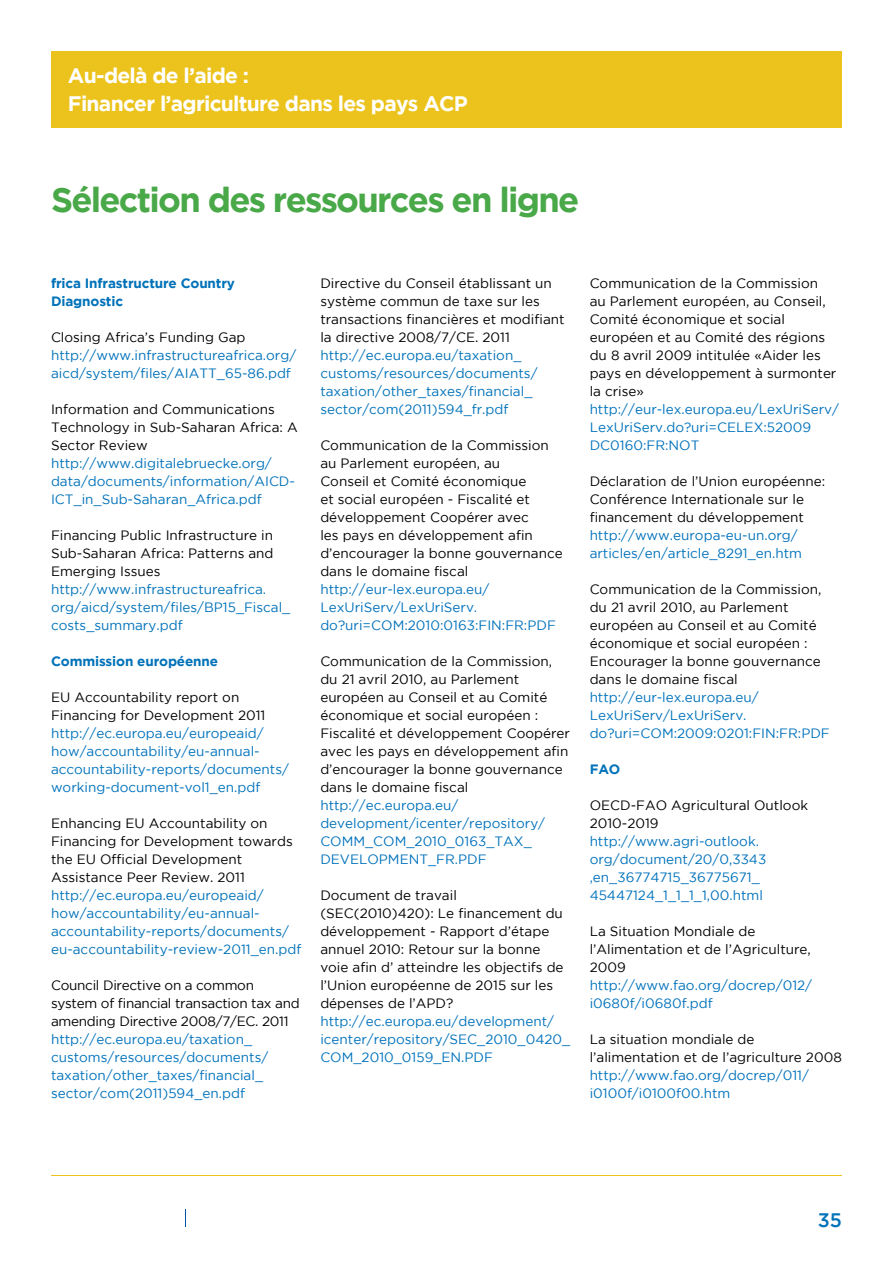
<style>
.page{position:relative;width:893px;height:1263px;background:#fff}
.page>*{position:absolute;margin:0;border:0;box-sizing:border-box;transform-origin:0 0}
.t1{font:700 34.5px "Gotham";letter-spacing:-.05em;color:#49a847}
.t2{font:700 21px/27.3px "Gotham";letter-spacing:-.035em;color:#fff}
.t3{font:500 19.5px "Gotham";color:#0072b9}
.t4{font:13.5px/18px "Gotham";color:#000}
.t5{font:13.5px/18px "Gotham";color:#0072bc}
.t6{font:13.5px/18px "Gotham";color:#0072b9}
.t7{font:13.5px/18px "Gotham";letter-spacing:-.02em;color:#000}
.t8{font:700 13.5px/18px "Gotham";letter-spacing:-.01em;color:#0072b9}
</style>
<div class="page">
<hr style="left:51px;top:1175px;width:791px;height:1px;background:#ecc31c">
<div style="left:51px;top:51px;width:791px;height:77px;background:#ecc31c"></div>
<svg style="left:185px;top:1209px;width:1px;height:17px"></svg>
<h2 class="t2" style="left:68px;top:62px;width:401px">Au-delà de l’aide :<br>Financer l’agriculture dans les pays ACP</h2>
<h1 class="t1" style="left:51px;top:180px;width:530px">Sélection des ressources en ligne</h1>
<p class="t8" style="left:51px;top:274px;width:185px">frica Infrastructure Country<br>Diagnostic</p>
<p class="t4" style="left:51px;top:328px;width:196px">Closing Africa’s Funding Gap</p>
<p class="t6" style="left:51px;top:346px;width:247px">http://www.infrastructureafrica.org/ aicd/system/files/AIATT_65-86.pdf</p>
<p class="t4" style="left:51px;top:400px;width:248px">Information and Communications<br>Technology in Sub-Saharan Africa: A<br>Sector Review</p>
<p class="t6" style="left:51px;top:454px;width:245px">http://www.digitalebruecke.org/ data/documents/information/AICD-<br>ICT_in_Sub-Saharan_Africa.pdf</p>
<p class="t4" style="left:51px;top:526px;width:224px;text-align:justify">Financing Public Infrastructure in Sub-Saharan Africa: Patterns and Emerging Issues</p>
<p class="t6" style="left:51px;top:580px;width:241px">http://www.infrastructureafrica. org/aicd/system/files/BP15_Fiscal_ costs_summary.pdf</p>
<p class="t8" style="left:51px;top:652px;width:169px">Commission européenne</p>
<p class="t4" style="left:51px;top:688px;width:216px">EU Accountability report on<br>Financing for Development 2011</p>
<p class="t5" style="left:51px;top:724px;width:239px">http://ec.europa.eu/europeaid/ how/accountability/eu-annual&shy;accountability-reports/documents/ working-document-vol1_en.pdf</p>
<p class="t4" style="left:51px;top:814px;width:243px">Enhancing EU Accountability on<br>Financing for Development towards the EU Official Development<br>Assistance Peer Review. 2011</p>
<p class="t6" style="left:51px;top:886px;width:252px">http://ec.europa.eu/europeaid/ how/accountability/eu-annual&shy;accountability-reports/documents/ eu-accountability-review-2011_en.pdf</p>
<p class="t7" style="left:51px;top:976px;width:250px">Council Directive on a common system of financial transaction tax and amending Directive 2008/7/EC. 2011</p>
<p class="t5" style="left:51px;top:1030px;width:219px">http://ec.europa.eu/taxation_ customs/resources/documents/ taxation/other_taxes/financial_ sector/com(2011)594_en.pdf</p>
<p class="t4" style="left:320px;top:274px;width:246px">Directive du Conseil établissant un système commun de taxe sur les transactions financières et modifiant la directive 2008/7/CE. 2011</p>
<p class="t6" style="left:320px;top:346px;width:219px">http://ec.europa.eu/taxation_ customs/resources/documents/ taxation/other_taxes/financial_ sector/com(2011)594_fr.pdf</p>
<p class="t4" style="left:320px;top:436px;width:244px">Communication de la Commission au Parlement européen, au<br>Conseil et Comité économique<br>et social européen - Fiscalité et développement Coopérer avec<br>les pays en développement afin d’encourager la bonne gouvernance dans le domaine fiscal</p>
<p class="t5" style="left:320px;top:580px;width:237px">http://eur-lex.europa.eu/<br>LexUriServ/LexUriServ. do?uri=COM:2010:0163:FIN:FR:PDF</p>
<p class="t4" style="left:320px;top:652px;width:251px">Communication de la Commission, du 21 avril 2010, au Parlement européen au Conseil et au Comité économique et social européen :<br>Fiscalité et développement Coopérer avec les pays en développement afin d’encourager la bonne gouvernance dans le domaine fiscal</p>
<p class="t5" style="left:320px;top:796px;width:226px">http://ec.europa.eu/ development/icenter/repository/<br>COMM_COM_2010_0163_TAX_<br>DEVELOPMENT_FR.PDF</p>
<p class="t4" style="left:320px;top:886px;width:245px">Document de travail (SEC(2010)420): Le financement du développement - Rapport d’étape annuel 2010: Retour sur la bonne voie afin d’ atteindre les objectifs de l’Union européenne de 2015 sur les dépenses de l’APD?</p>
<p class="t5" style="left:320px;top:1012px;width:251px">http://ec.europa.eu/development/ icenter/repository/SEC_2010_0420_<br>COM_2010_0159_EN.PDF</p>
<p class="t4" style="left:590px;top:274px;width:248px">Communication de la Commission au Parlement européen, au Conseil,<br>Comité économique et social européen et au Comité des régions du 8 avril 2009 intitulée «Aider les pays en développement à surmonter la crise»</p>
<p class="t5" style="left:590px;top:400px;width:251px">http://eur-lex.europa.eu/LexUriServ/<br>LexUriServ.do?uri=CELEX:52009<br>DC0160:FR:NOT</p>
<p class="t4" style="left:590px;top:472px;width:237px">Déclaration de l’Union européenne:<br>Conférence Internationale sur le financement du développement</p>
<p class="t5" style="left:590px;top:526px;width:214px">http://www.europa-eu-un.org/ articles/en/article_8291_en.htm</p>
<p class="t4" style="left:590px;top:580px;width:233px">Communication de la Commission, du 21 avril 2010, au Parlement européen au Conseil et au Comité économique et social européen :<br>Encourager la bonne gouvernance dans le domaine fiscal</p>
<p class="t5" style="left:590px;top:688px;width:242px">http://eur-lex.europa.eu/<br>LexUriServ/LexUriServ. do?uri=COM:2009:0201:FIN:FR:PDF</p>
<p class="t8" style="left:590px;top:760px;width:32px">FAO</p>
<p class="t4" style="left:590px;top:796px;width:220px">OECD-FAO Agricultural Outlook<br>2010-2019</p>
<p class="t5" style="left:590px;top:832px;width:178px">http://www.agri-outlook. org/document/20/0,3343 ,en_36774715_36775671_<br>45447124_1_1_1_1,00.html</p>
<p class="t4" style="left:590px;top:922px;width:223px">La Situation Mondiale de l’Alimentation et de l’Agriculture,<br>2009</p>
<p class="t5" style="left:590px;top:976px;width:224px">http://www.fao.org/docrep/012/ i0680f/i0680f.pdf</p>
<p class="t4" style="left:590px;top:1030px;width:254px">La situation mondiale de l’alimentation et de l’agriculture 2008</p>
<p class="t5" style="left:590px;top:1066px;width:221px">http://www.fao.org/docrep/011/ i0100f/i0100f00.htm</p>
<h3 class="t3" style="left:818px;top:1209px;width:26px">35</h3>
</div>
